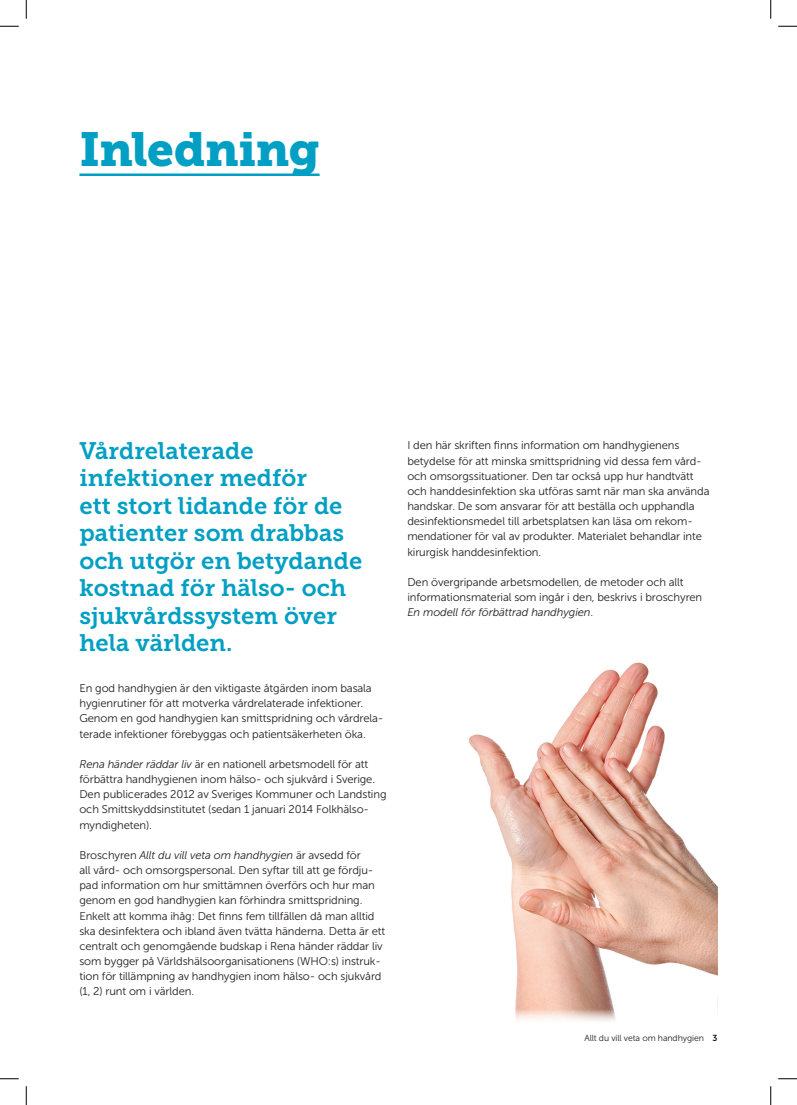
<style>
.page{position:relative;width:797px;height:1105px;background:#fff}
.page>*{position:absolute;margin:0;border:0;box-sizing:border-box;transform-origin:0 0}
.t1{font:47.5px "Museo Slab 900";letter-spacing:-.01em;color:#009fc3}
.t2{font:23.75px/27.5px "Museo Slab 700";color:#009fc3}
.t3{font:11.25px/15.1px "Museo Sans 300";letter-spacing:-.01em;color:#231f20}
.t4{font:8.75px "Museo Sans 300";letter-spacing:-.01em;color:#231f20}
.s1{font-style:italic}
.s2{font-family:"Museo Sans 700"}
</style>
<div class="page">
<hr style="left:79px;top:173px;width:240px;height:3px;background:#009fc3">
<img style="left:468px;top:662px;width:249px;height:359px">
<svg style="left:0;top:25px;width:19px;height:2px"></svg>
<svg style="left:778px;top:25px;width:19px;height:2px"></svg>
<svg style="left:0;top:1078px;width:19px;height:1px"></svg>
<svg style="left:778px;top:1078px;width:19px;height:1px"></svg>
<svg style="left:25px;top:0;width:2px;height:19px"></svg>
<svg style="left:25px;top:1086px;width:2px;height:19px"></svg>
<svg style="left:770px;top:0;width:1px;height:19px"></svg>
<svg style="left:770px;top:1086px;width:1px;height:19px"></svg>
<h1 class="t1" style="left:79px;top:122px;width:242px">Inledning</h1>
<h2 class="t2" style="left:79px;top:437px;width:284px">Vårdrelaterade infektioner medför<br>ett stort lidande för de patienter som drabbas och utgör en betydande kostnad för hälso- och sjukvårdssystem över hela världen.</h2>
<p class="t3" style="left:79px;top:681px;width:305px">En god handhygien är den viktigaste åtgärden inom basala hygienrutiner för att motverka vårdrelaterade infektioner.<br>Genom en god handhygien kan smittspridning och vårdrela&shy;terade infektioner förebyggas och patientsäkerheten öka.</p>
<p class="t3" style="left:79px;top:756px;width:309px"><span class="s1">Rena händer räddar liv</span> är en nationell arbetsmodell för att förbättra handhygienen inom hälso- och sjukvård i Sverige.<br>Den publicerades 2012 av Sveriges Kommuner och Landsting och Smittskyddsinstitutet (sedan 1 januari 2014 Folkhälso&shy;myndigheten).</p>
<p class="t3" style="left:79px;top:847px;width:307px">Broschyren <span class="s1">Allt du vill veta om handhygien</span> är avsedd för<br>all vård- och omsorgspersonal. Den syftar till att ge fördju&shy;pad information om hur smittämnen överförs och hur man genom en god handhygien kan förhindra smittspridning.<br>Enkelt att komma ihåg: Det finns fem tillfällen då man alltid ska desinfektera och ibland även tvätta händerna. Detta är ett centralt och genomgående budskap i Rena händer räddar liv som bygger på Världshälsoorganisationens (WHO:s) instruk&shy;tion för tillämpning av handhygien inom hälso- och sjukvård (1, 2) runt om i världen.</p>
<p class="t3" style="left:407px;top:438px;width:304px">I den här skriften finns information om handhygienens betydelse för att minska smittspridning vid dessa fem vård&shy;och omsorgssituationer. Den tar också upp hur handtvätt och handdesinfektion ska utföras samt när man ska använda handskar. De som ansvarar för att beställa och upphandla desinfektionsmedel till arbetsplatsen kan läsa om rekom&shy;mendationer för val av produkter. Materialet behandlar inte kirurgisk handdesinfektion.</p>
<p class="t3" style="left:407px;top:575px;width:296px">Den övergripande arbetsmodellen, de metoder och allt informationsmaterial som ingår i den, beskrivs i broschyren<br><span class="s1">En modell för förbättrad handhygien</span>.</p>
<p class="t4" style="left:584px;top:1033px;width:135px">Allt du vill veta om handhygien <span class="s2">3</span></p>
</div>
